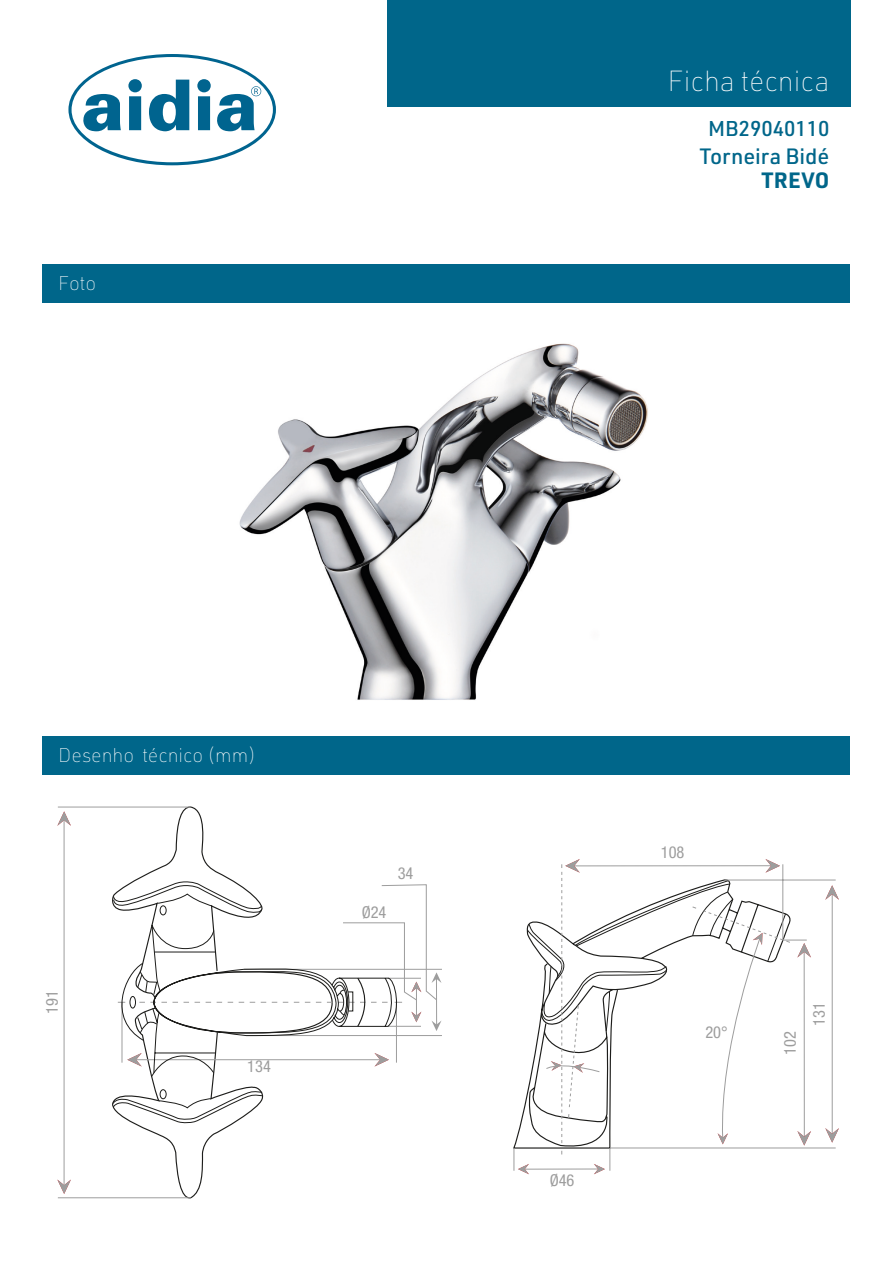
<style>
.page{position:relative;width:893px;height:1263px;background:#fff}
.page>*{position:absolute;margin:0;border:0;box-sizing:border-box;transform-origin:0 0}
.t1{font:100 28.5px "URWDIN";color:#fff}
.t2{font:500 21.75px "URWDIN";color:#00668a}
.t3{font:700 21.75px "URWDIN";letter-spacing:.01em;color:#00668a}
.t4{font:500 21px "URWDIN";color:#00668a}
.t5{font:100 19.5px "URWDIN";color:#fff}
.medidas_esquemas{font:italic condensed 16.35px "Helvetica Neue 57";color:#9d9d9d}
</style>
<div class="page">
<svg style="left:68px;top:54px;width:208px;height:111px"></svg>
<div style="left:387px;top:0;width:464px;height:106px;background:#00668a"></div>
<div style="left:43px;top:265px;width:807px;height:38px;background:#00668a"></div>
<div style="left:43px;top:736px;width:807px;height:38px;background:#00668a"></div>
<img style="left:239px;top:343px;width:409px;height:357px">
<svg style="left:57px;top:1179px;width:10px;height:15px"></svg>
<svg style="left:57px;top:811px;width:11px;height:15px"></svg>
<svg style="left:438px;top:1021px;width:3px;height:7px"></svg>
<svg style="left:438px;top:976px;width:3px;height:7px"></svg>
<hr style="left:246px;top:1035px;width:196px;height:1px;background:#9d9d9d">
<hr style="left:244px;top:969px;width:198px;height:1px;background:#9d9d9d">
<hr style="left:58px;top:1197px;width:133px;height:1px;background:#9d9d9d">
<hr style="left:58px;top:807px;width:132px;height:1px;background:#9d9d9d">
<svg style="left:63px;top:818px;width:375px;height:370px"></svg>
<svg style="left:106px;top:879px;width:315px;height:244px"></svg>
<svg style="left:786px;top:879px;width:50px;height:270px"></svg>
<svg style="left:514px;top:859px;width:272px;height:315px"></svg>
<p class="t5" style="left:58px;top:271px;width:40px">Foto</p>
<h1 class="t1" style="left:668px;top:62px;width:163px">Ficha técnica</h1>
<p class="t4" style="left:708px;top:115px;width:123px">MB29040110</p>
<p class="t2" style="left:699px;top:142px;width:131px">Torneira Bidé</p>
<p class="t3" style="left:761px;top:166px;width:69px">TREVO</p>
<p class="t5" style="left:58px;top:742px;width:200px">Desenho técnico (mm)</p>
<p class="medidas_esquemas" style="left:42px;top:1013px;width:25px;rotate:-90deg">191</p>
<p class="medidas_esquemas" style="left:247px;top:1057px;width:25px">134</p>
<p class="medidas_esquemas" style="left:362px;top:902px;width:26px">Ø24</p>
<p class="medidas_esquemas" style="left:398px;top:863px;width:17px">34</p>
<p class="medidas_esquemas" style="left:550px;top:1171px;width:26px">Ø46</p>
<p class="medidas_esquemas" style="left:661px;top:843px;width:25px">108</p>
<p class="medidas_esquemas" style="left:705px;top:1022px;width:24px">20°</p>
<p class="medidas_esquemas" style="left:781px;top:1055px;width:25px;rotate:-90deg">102</p>
<p class="medidas_esquemas" style="left:810px;top:1026px;width:25px;rotate:-90deg">131</p>
</div>
